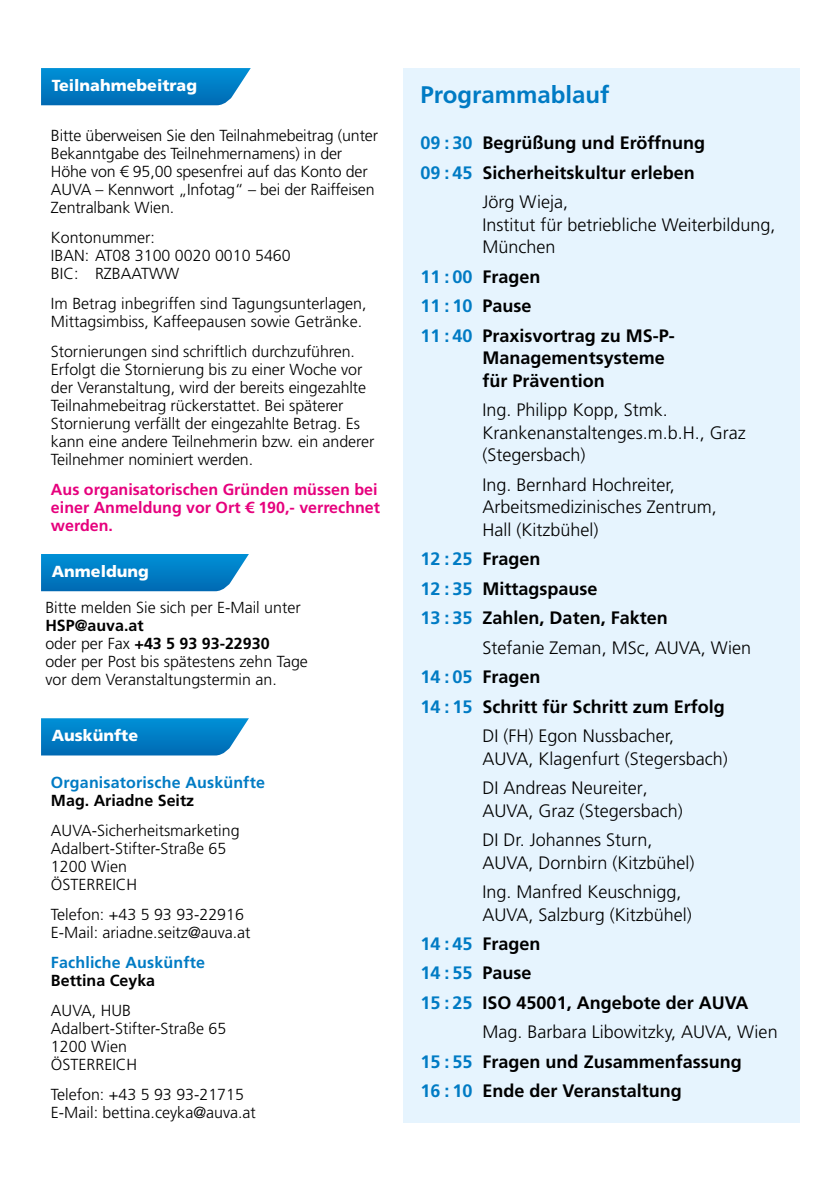
<style>
.page{position:relative;width:840px;height:1191px;background:#fff}
.page>*{position:absolute;margin:0;border:0;box-sizing:border-box;transform-origin:0 0}
.I_Headline_Programm_1{font:700 24px "Frutiger LT Std";color:#007bc4}
.I_Programmpunkte_Copy{font:300 18px/22.6px "Frutiger LT Std";color:#000}
.I_Programmpunkte_Copy-2{font:700 18px/22.6px "Frutiger LT Std";color:#000}
.I_Programmpunkte_Copy-3{font:700 18px "Frutiger LT Std";color:#007bc4}
.t1{font:300 16px/18px "Frutiger LT Std";letter-spacing:-.005em;color:#000}
.t2{font:700 16px/18px "Frutiger LT Std";color:#e6007d}
.t3{font:700 16px "Frutiger LT Std";color:#000}
.H3_Org_Auskunft{font:700 16px "Frutiger LT Std";letter-spacing:.01em;color:#007bc4}
.H2_Teilnahme_Anmeldung{font:900 16px "Frutiger LT Std";color:#fff}
.s1{font-weight:300}
.s2{color:#007bc4}
.s3{color:#000}
</style>
<div class="page">
<div style="left:403px;top:68px;width:396px;height:1055px;background:#e6f4fe"></div>
<svg style="left:41px;top:554px;width:208px;height:37px;background:#0f85c8"></svg>
<svg style="left:41px;top:718px;width:208px;height:37px;background:#1086c9"></svg>
<svg style="left:41px;top:68px;width:209px;height:37px;background:#0e85c8"></svg>
<h2 class="H2_Teilnahme_Anmeldung" style="left:52px;top:76px;width:147px">Teilnahmebeitrag</h2>
<p class="t1" style="left:51px;top:126px;width:328px">Bitte überweisen Sie den Teilnahmebeitrag (unter Bekanntgabe des Teilnehmernamens) in der Höhe von € 95,00 spesenfrei auf das Konto der AUVA – Kennwort „Infotag“ – bei der Raiffeisen Zentralbank Wien.</p>
<p class="t1" style="left:51px;top:228px;width:106px">Kontonummer:</p>
<p class="t1" style="left:51px;top:246px;width:241px">IBAN: AT08 3100 0020 0010 5460</p>
<p class="t1" style="left:51px;top:264px;width:130px">BIC: RZBAATWW</p>
<p class="t1" style="left:51px;top:294px;width:317px">Im Betrag inbegriffen sind Tagungsunterlagen,<br>Mittagsimbiss, Kaffeepausen sowie Getränke.</p>
<p class="t1" style="left:51px;top:342px;width:325px">Stornierungen sind schriftlich durchzuführen.<br>Erfolgt die Stornierung bis zu einer Woche vor der Veranstaltung, wird der bereits eingezahlte Teilnahmebeitrag rückerstattet. Bei späterer Stornierung verfällt der eingezahlte Betrag. Es kann eine andere Teilnehmerin bzw. ein anderer Teilnehmer nominiert werden.</p>
<p class="t2" style="left:51px;top:480px;width:330px">Aus organisatorischen Gründen müssen bei einer Anmeldung vor Ort € 190,- verrechnet werden.</p>
<h2 class="H2_Teilnahme_Anmeldung" style="left:52px;top:561px;width:98px">Anmeldung</h2>
<p class="t1" style="left:45px;top:599px;width:257px">Bitte melden Sie sich per E-Mail unter</p>
<p class="t3" style="left:45px;top:616px;width:100px">HSP@auva.at</p>
<p class="t3" style="left:45px;top:634px;width:225px"><span class="s1">oder per Fax</span> +43 5 93 93-22930</p>
<p class="t1" style="left:45px;top:653px;width:264px">oder per Post bis spätestens zehn Tage</p>
<p class="t1" style="left:45px;top:671px;width:233px">vor dem Veranstaltungstermin an.</p>
<h2 class="H2_Teilnahme_Anmeldung" style="left:52px;top:725px;width:88px">Auskünfte</h2>
<h3 class="H3_Org_Auskunft" style="left:51px;top:773px;width:215px">Organisatorische Auskünfte</h3>
<p class="t3" style="left:51px;top:791px;width:145px">Mag. Ariadne Seitz</p>
<p class="t1" style="left:51px;top:822px;width:190px">AUVA-Sicherheitsmarketing</p>
<p class="t1" style="left:51px;top:840px;width:177px">Adalbert-Stifter-Straße 65</p>
<p class="t1" style="left:51px;top:858px;width:77px">1200 Wien</p>
<p class="t1" style="left:51px;top:876px;width:88px">ÖSTERREICH</p>
<p class="t1" style="left:51px;top:906px;width:194px">Telefon: +43 5 93 93-22916</p>
<p class="t1" style="left:51px;top:924px;width:201px">E-Mail: ariadne.seitz@auva.at</p>
<h3 class="H3_Org_Auskunft" style="left:51px;top:953px;width:156px">Fachliche Auskünfte</h3>
<p class="t3" style="left:51px;top:971px;width:106px">Bettina Ceyka</p>
<p class="t1" style="left:51px;top:1002px;width:82px">AUVA, HUB</p>
<p class="t1" style="left:51px;top:1020px;width:177px">Adalbert-Stifter-Straße 65</p>
<p class="t1" style="left:51px;top:1038px;width:77px">1200 Wien</p>
<p class="t1" style="left:51px;top:1056px;width:88px">ÖSTERREICH</p>
<p class="t1" style="left:51px;top:1086px;width:194px">Telefon: +43 5 93 93-21715</p>
<p class="t1" style="left:51px;top:1104px;width:206px">E-Mail: bettina.ceyka@auva.at</p>
<h2 class="I_Headline_Programm_1" style="left:420px;top:81px;width:190px">Programmablauf</h2>
<p class="I_Programmpunkte_Copy-2" style="left:420px;top:132px;width:286px"><span class="s2">09 : 30</span> Begrüßung und Eröffnung</p>
<p class="I_Programmpunkte_Copy-2" style="left:420px;top:161px;width:276px"><span class="s2">09 : 45</span> Sicherheitskultur erleben</p>
<p class="I_Programmpunkte_Copy" style="left:482px;top:191px;width:294px">Jörg Wieja,<br>Institut für betriebliche Weiterbildung,<br>München</p>
<p class="I_Programmpunkte_Copy-2" style="left:420px;top:265px;width:122px"><span class="s2">11 : 00</span> Fragen</p>
<p class="I_Programmpunkte_Copy-3" style="left:420px;top:295px;width:113px">11 : 10 <span class="s3">Pause</span></p>
<p class="I_Programmpunkte_Copy-2" style="left:482px;top:324px;width:194px;text-indent:-62px"><span class="s2">11 : 40</span> Praxisvortrag zu MS-P-<br>Managementsysteme für Prävention</p>
<p class="I_Programmpunkte_Copy" style="left:482px;top:399px;width:265px">Ing. Philipp Kopp, Stmk.<br>Krankenanstaltenges.m.b.H., Graz (Stegersbach)</p>
<p class="I_Programmpunkte_Copy" style="left:482px;top:473px;width:236px">Ing. Bernhard Hochreiter,<br>Arbeitsmedizinisches Zentrum,<br>Hall (Kitzbühel)</p>
<p class="I_Programmpunkte_Copy-2" style="left:420px;top:548px;width:122px"><span class="s2">12 : 25</span> Fragen</p>
<p class="I_Programmpunkte_Copy-2" style="left:420px;top:577px;width:179px"><span class="s2">12 : 35</span> Mittagspause</p>
<p class="I_Programmpunkte_Copy-2" style="left:420px;top:607px;width:249px"><span class="s2">13 : 35</span> Zahlen, Daten, Fakten</p>
<p class="I_Programmpunkte_Copy" style="left:482px;top:636px;width:270px">Stefanie Zeman, MSc, AUVA, Wien</p>
<p class="I_Programmpunkte_Copy-2" style="left:420px;top:665px;width:122px"><span class="s2">14 : 05</span> Fragen</p>
<p class="I_Programmpunkte_Copy-2" style="left:420px;top:695px;width:306px"><span class="s2">14 : 15</span> Schritt für Schritt zum Erfolg</p>
<p class="I_Programmpunkte_Copy" style="left:482px;top:724px;width:247px">DI (FH) Egon Nussbacher,<br>AUVA, Klagenfurt (Stegersbach)</p>
<p class="I_Programmpunkte_Copy" style="left:482px;top:776px;width:202px">DI Andreas Neureiter,<br>AUVA, Graz (Stegersbach)</p>
<p class="I_Programmpunkte_Copy" style="left:482px;top:828px;width:213px">DI Dr. Johannes Sturn,<br>AUVA, Dornbirn (Kitzbühel)</p>
<p class="I_Programmpunkte_Copy" style="left:482px;top:880px;width:211px">Ing. Manfred Keuschnigg,<br>AUVA, Salzburg (Kitzbühel)</p>
<p class="I_Programmpunkte_Copy-2" style="left:420px;top:932px;width:122px"><span class="s2">14 : 45</span> Fragen</p>
<p class="I_Programmpunkte_Copy-3" style="left:420px;top:962px;width:113px">14 : 55 <span class="s3">Pause</span></p>
<p class="I_Programmpunkte_Copy-2" style="left:420px;top:991px;width:329px"><span class="s2">15 : 25</span> ISO 45001, Angebote der AUVA</p>
<p class="I_Programmpunkte_Copy" style="left:482px;top:1021px;width:296px">Mag. Barbara Libowitzky, AUVA, Wien</p>
<p class="I_Programmpunkte_Copy-2" style="left:420px;top:1050px;width:323px"><span class="s2">15 : 55</span> Fragen und Zusammenfassung</p>
<p class="I_Programmpunkte_Copy-2" style="left:420px;top:1079px;width:263px"><span class="s2">16 : 10</span> Ende der Veranstaltung</p>
</div>
